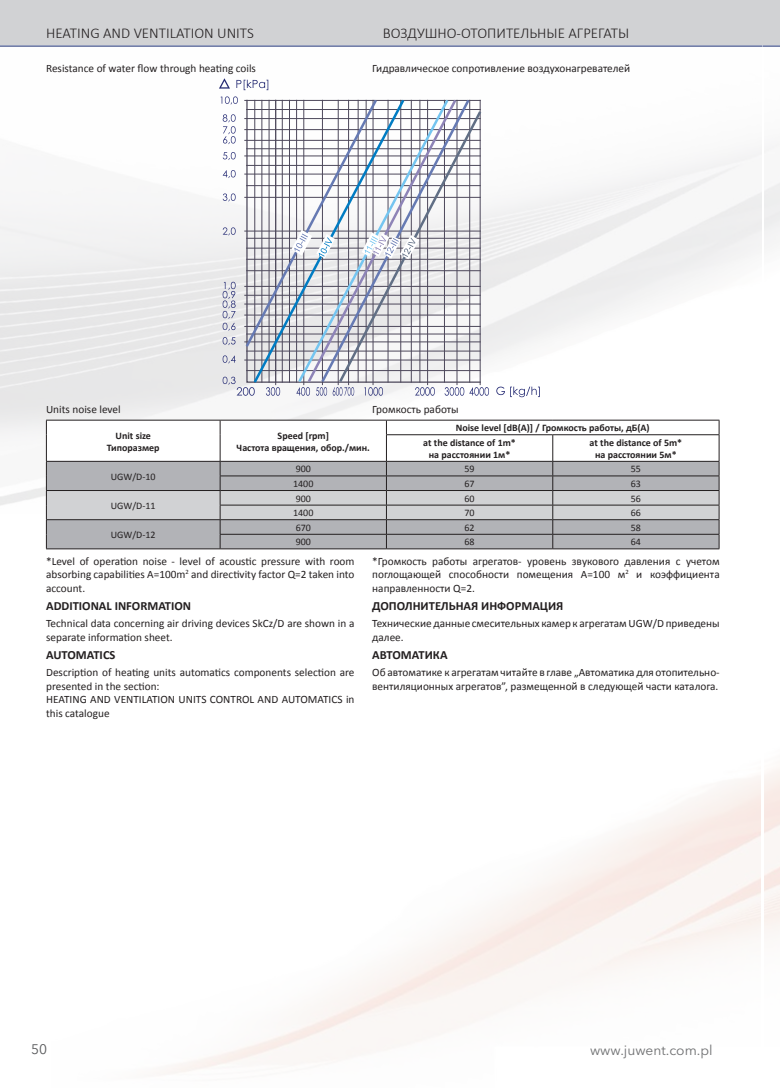
<style>
.page{position:relative;width:780px;height:1088px;background:#fff}
.page>*{position:absolute;margin:0;border:0;box-sizing:border-box;transform-origin:0 0}
.t1{font:300 15px "Calibri";color:#231f20}
.t2{font:13.75px "Avenir Next LT Pro";color:#57585a}
.t3{font:700 12.5px "Calibri";color:#231f20}
.t4{font:11.25px/13.5px "Calibri";color:#231f20}
.t5{font:700 10px/12px "Calibri";color:#231f20;text-align:center}
.t6{font:10px "Calibri";color:#231f20}
</style>
<div class="page">
<img style="left:0;top:79px;width:761px;height:435px">
<div style="left:762px;top:0;width:18px;height:45px;background:#d1d2d4"></div>
<div style="left:0;top:0;width:762px;height:45px;background:#d1d2d4"></div>
<hr style="left:0;top:46px;width:762px;height:1px;background:#0d2169">
<svg style="left:762px;top:46px;width:18px;height:1px"></svg>
<hr style="left:247px;top:109px;width:233px;height:1px;background:#4d485b">
<hr style="left:245px;top:286px;width:235px;height:1px;background:#4d485b">
<hr style="left:245px;top:326px;width:235px;height:1px;background:#4d485b">
<hr style="left:245px;top:342px;width:235px;height:1px;background:#4d485b">
<hr style="left:245px;top:360px;width:235px;height:1px;background:#4d485b">
<hr style="left:245px;top:295px;width:235px;height:1px;background:#4d485b">
<hr style="left:245px;top:304px;width:235px;height:1px;background:#4d485b">
<hr style="left:245px;top:315px;width:235px;height:1px;background:#4d485b">
<hr style="left:247px;top:370px;width:233px;height:1px;background:#4d485b">
<hr style="left:247px;top:351px;width:233px;height:1px;background:#4d485b">
<hr style="left:245px;top:231px;width:235px;height:1px;background:#4d485b">
<hr style="left:245px;top:197px;width:235px;height:1px;background:#4d485b">
<hr style="left:245px;top:174px;width:235px;height:1px;background:#4d485b">
<hr style="left:245px;top:129px;width:235px;height:1px;background:#4d485b">
<hr style="left:245px;top:118px;width:235px;height:1px;background:#4d485b">
<hr style="left:245px;top:100px;width:235px;height:1px;background:#4d485b">
<hr style="left:245px;top:156px;width:235px;height:1px;background:#4d485b">
<hr style="left:245px;top:140px;width:235px;height:1px;background:#4d485b">
<hr style="left:456px;top:100px;width:1px;height:285px;background:#4d485b">
<hr style="left:480px;top:100px;width:1px;height:285px;background:#4d485b">
<hr style="left:427px;top:100px;width:1px;height:285px;background:#4d485b">
<hr style="left:469px;top:100px;width:1px;height:282px;background:#4d485b">
<hr style="left:373px;top:100px;width:1px;height:285px;background:#4d485b">
<hr style="left:338px;top:100px;width:1px;height:285px;background:#4d485b">
<hr style="left:348px;top:100px;width:1px;height:285px;background:#4d485b">
<hr style="left:322px;top:100px;width:1px;height:285px;background:#4d485b">
<hr style="left:303px;top:100px;width:1px;height:285px;background:#4d485b">
<hr style="left:275px;top:100px;width:1px;height:285px;background:#4d485b">
<svg style="left:254px;top:347px;width:150px;height:36px"></svg>
<svg style="left:321px;top:100px;width:148px;height:282px"></svg>
<svg style="left:339px;top:111px;width:142px;height:271px"></svg>
<svg style="left:246px;top:100px;width:173px;height:247px"></svg>
<svg style="left:496px;top:387px;width:43px;height:10px"></svg>
<svg style="left:223px;top:355px;width:13px;height:8px"></svg>
<svg style="left:223px;top:337px;width:12px;height:8px"></svg>
<svg style="left:223px;top:282px;width:13px;height:49px"></svg>
<svg style="left:222px;top:227px;width:13px;height:8px"></svg>
<svg style="left:223px;top:193px;width:12px;height:8px"></svg>
<svg style="left:222px;top:170px;width:13px;height:8px"></svg>
<svg style="left:223px;top:152px;width:12px;height:8px"></svg>
<svg style="left:223px;top:114px;width:12px;height:30px"></svg>
<svg style="left:220px;top:96px;width:18px;height:8px"></svg>
<svg style="left:218px;top:78px;width:50px;height:12px"></svg>
<svg style="left:223px;top:377px;width:32px;height:19px"></svg>
<svg style="left:266px;top:387px;width:14px;height:9px"></svg>
<svg style="left:296px;top:387px;width:14px;height:9px"></svg>
<svg style="left:316px;top:387px;width:38px;height:9px"></svg>
<svg style="left:364px;top:387px;width:19px;height:9px"></svg>
<svg style="left:415px;top:387px;width:20px;height:9px"></svg>
<svg style="left:444px;top:387px;width:45px;height:9px"></svg>
<hr style="left:46px;top:548px;width:174px;height:1px;background:#231f20">
<hr style="left:220px;top:548px;width:166px;height:1px;background:#231f20">
<hr style="left:386px;top:548px;width:166px;height:1px;background:#231f20">
<hr style="left:552px;top:548px;width:167px;height:1px;background:#231f20">
<svg style="left:46px;top:420px;width:673px;height:128px"></svg>
<hr style="left:46px;top:519px;width:174px;height:1px;background:#231f20">
<hr style="left:220px;top:519px;width:166px;height:1px;background:#231f20">
<hr style="left:386px;top:519px;width:166px;height:1px;background:#231f20">
<hr style="left:552px;top:519px;width:167px;height:1px;background:#231f20">
<h1 class="t1" style="left:46px;top:24px;width:209px">HEATING AND VENTILATION UNITS</h1>
<h1 class="t1" style="left:383px;top:24px;width:248px">ВОЗДУШНО-ОТОПИТЕЛЬНЫЕ АГРЕГАТЫ</h1>
<p class="t4" style="left:46px;top:62px;width:211px">Resistance of water flow through heating coils</p>
<p class="t4" style="left:372px;top:62px;width:259px">Гидравлическое сопротивлениe воздухонагревателей</p>
<p class="t4" style="left:46px;top:402px;width:76px">Units noise level</p>
<p class="t4" style="left:372px;top:402px;width:88px">Громкость работы</p>
<p class="t5" style="left:107px;top:429px;width:54px">Unit size<br>Типоразмер</p>
<p class="t5" style="left:237px;top:429px;width:135px">Speed [rpm]<br>Частота вращения, обор./мин.</p>
<p class="t5" style="left:423px;top:420px;width:228px;line-height:14.6px;text-align:left;text-indent:33px">Noise level [dB(А)] / Громкость работы, дБ(А) at the distance of 1m*</p>
<p class="t5" style="left:429px;top:448px;width:83px">на расстоянии 1м*</p>
<p class="t5" style="left:589px;top:436px;width:94px">at the distance of 5m* на расстоянии 5м*</p>
<p class="t6" style="left:111px;top:470px;width:46px">UGW/D-10</p>
<p class="t6" style="left:295px;top:463px;width:17px">900</p>
<p class="t6" style="left:464px;top:463px;width:12px">59</p>
<p class="t6" style="left:630px;top:463px;width:12px">55</p>
<p class="t6" style="left:293px;top:477px;width:22px">1400</p>
<p class="t6" style="left:464px;top:477px;width:12px">67</p>
<p class="t6" style="left:630px;top:477px;width:12px">63</p>
<p class="t6" style="left:111px;top:499px;width:46px">UGW/D-11</p>
<p class="t6" style="left:295px;top:492px;width:17px">900</p>
<p class="t6" style="left:464px;top:492px;width:12px">60</p>
<p class="t6" style="left:630px;top:492px;width:12px">56</p>
<p class="t6" style="left:293px;top:506px;width:22px">1400</p>
<p class="t6" style="left:464px;top:506px;width:12px">70</p>
<p class="t6" style="left:630px;top:506px;width:12px">66</p>
<p class="t6" style="left:295px;top:521px;width:17px">670</p>
<p class="t6" style="left:464px;top:521px;width:12px">62</p>
<p class="t6" style="left:630px;top:521px;width:12px">58</p>
<p class="t6" style="left:295px;top:536px;width:17px">900</p>
<p class="t6" style="left:464px;top:536px;width:12px">68</p>
<p class="t6" style="left:630px;top:536px;width:12px">64</p>
<p class="t4" style="left:46px;top:554px;width:310px;text-align:justify">*Level of operation noise - level of acoustic pressure with room absorbing capabilities A=100m<sup>2</sup> and directivity factor Q=2 taken into account.</p>
<p class="t3" style="left:46px;top:598px;width:146px">ADDITIONAL INFORMATION</p>
<p class="t4" style="left:46px;top:617px;width:310px">Technical data concerning air driving devices SkCz/D are shown in a separate information sheet.</p>
<p class="t3" style="left:46px;top:647px;width:71px">AUTOMATICS</p>
<p class="t4" style="left:46px;top:666px;width:310px">Description of heating units automatics components selection are presented in the section:<br>HEATING AND VENTILATION UNITS CONTROL AND AUTOMATICS in this catalogue</p>
<p class="t6" style="left:111px;top:528px;width:46px">UGW/D-12</p>
<p class="t4" style="left:372px;top:554px;width:349px;text-align:justify">*Громкость работы агрегатов- уровень звукового давления с учетом поглощающей способности помещения А=100 м<sup>2</sup> и коэффициента направленности Q=2.</p>
<p class="t3" style="left:372px;top:598px;width:193px">ДОПОЛНИТЕЛЬНAЯ ИНФОРМАЦИЯ</p>
<p class="t4" style="left:372px;top:617px;width:349px">Технические данные смесительных камер к агрегатам UGW/D приведены далее.</p>
<p class="t3" style="left:372px;top:647px;width:77px">АВТОМАТИКА</p>
<p class="t4" style="left:372px;top:666px;width:349px">Об автоматике к агрегатам читайте в главе „Автоматика для отопительно&shy;вентиляционных агрегатов”, размещенной в следующей части каталога.</p>
<p class="t2" style="left:31px;top:1041px;width:17px">50</p>
<p class="t2" style="left:590px;top:1042px;width:124px">www.juwent.com.pl</p>
</div>
